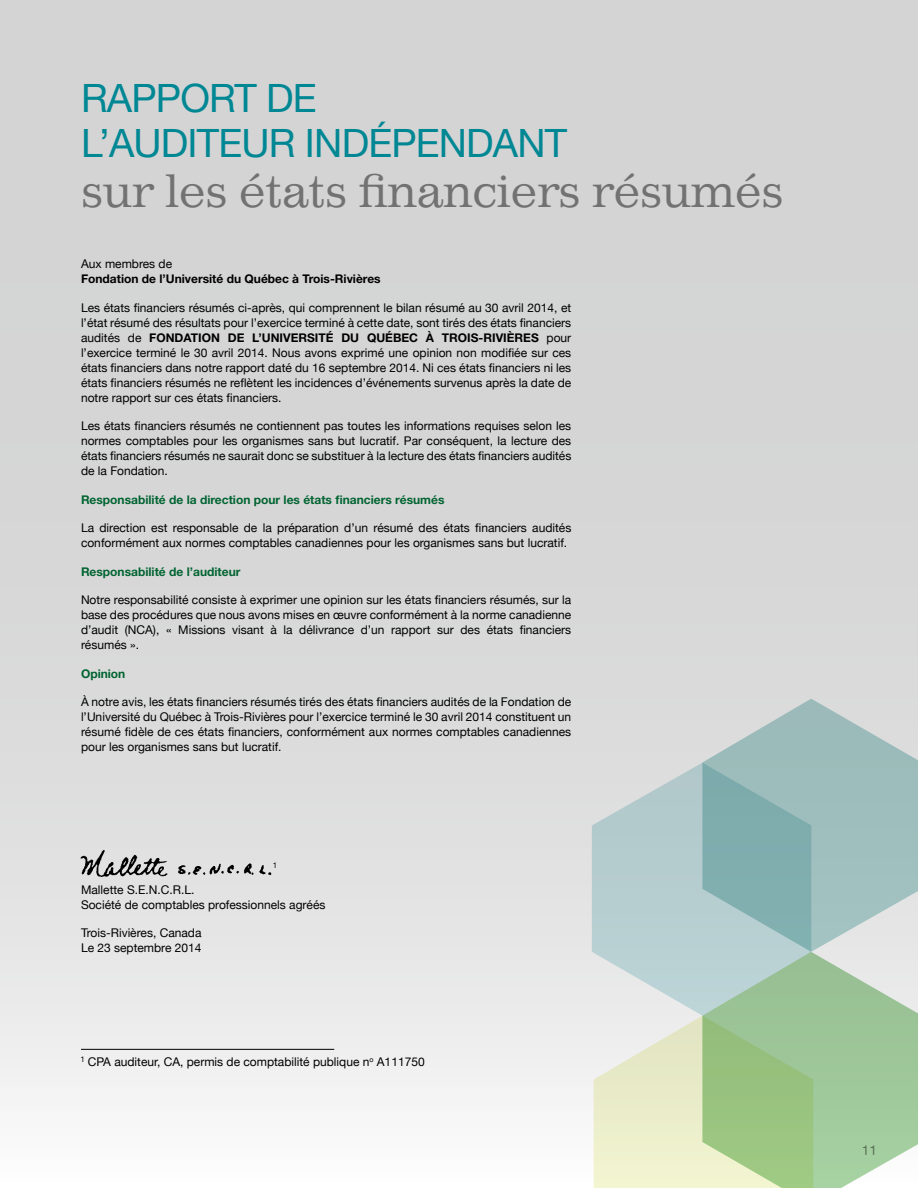
<style>
.page{position:relative;width:918px;height:1188px;background:#fff}
.page>*{position:absolute;margin:0;border:0;box-sizing:border-box;transform-origin:0 0}
.t1{font:45px "Impressum";letter-spacing:-.02em;color:#727273}
.t2{font:39px/45px "Helvetica Neue";letter-spacing:-.02em;color:#008794}
.t3{font:13.5px "Helvetica Neue";color:#5e5e5f}
.t4{font:12px/15px "Helvetica Neue";color:#000;text-align:justify}
.t5{font:700 12px "Helvetica Neue";color:#006431}
.t6{font:700 12px "Helvetica Neue";color:#000}
.t7{font:7.95px "Helvetica Neue";color:#000}
.s1{font-weight:700}
</style>
<div class="page">
<div style="left:0;top:0;width:918px;height:1188px;background:linear-gradient(to bottom,#ccc,#efefef)"></div>
<svg style="left:702px;top:699px;width:216px;height:253px;fill:#9fbfbe"></svg>
<svg style="left:811px;top:952px;width:107px;height:236px;fill:#a0ca9b"></svg>
<svg style="left:592px;top:763px;width:219px;height:253px;fill:#b4ccce"></svg>
<svg style="left:594px;top:1016px;width:219px;height:172px"></svg>
<img style="left:75px;top:847px;width:198px;height:34px">
<hr style="left:81px;top:1049px;width:253px;height:1px;background:#000">
<h2 class="t2" style="left:81px;top:78px;width:488px">RAPPORT DE<br>L’AUDITEUR INDÉPENDANT</h2>
<h1 class="t1" style="left:81px;top:163px;width:704px">sur les états financiers résumés</h1>
<p class="t4" style="left:81px;top:257px;width:93px">Aux membres de</p>
<p class="t6" style="left:81px;top:272px;width:301px">Fondation de l’Université du Québec à Trois-Rivières</p>
<p class="t4" style="left:81px;top:301px;width:492px">Les états financiers résumés ci-après, qui comprennent le bilan résumé au 30 avril 2014, et l’état résumé des résultats pour l’exercice terminé à cette date, sont tirés des états financiers audités de <span class="s1">FONDATION</span></p>
<p class="t4" style="left:81px;top:331px;width:492px;text-indent:398px"><span class="s1">-RIVIÈRES</span> pour l’exercice terminé le 30 avril 2014. Nous avons exprimé une opinion non modifiée sur ces états financiers dans notre rapport daté du 16 septembre 2014. Ni ces états financiers ni les états financiers résumés ne reflètent les incidences d’événements survenus après la date de notre rapport sur ces états financiers.</p>
<p class="t4" style="left:81px;top:419px;width:492px">Les états financiers résumés ne contiennent pas toutes les informations requises selon les normes comptables pour les organismes sans but lucratif. Par conséquent, la lecture des états financiers résumés ne saurait donc se substituer à la lecture des états financiers audités de la Fondation.</p>
<p class="t5" style="left:81px;top:492px;width:365px">Responsabilité de la direction pour les états financiers résumés</p>
<p class="t4" style="left:81px;top:521px;width:492px">La direction est responsable de la préparation d’un résumé des états financiers audités conformément aux normes comptables canadiennes pour les organismes sans but lucratif.</p>
<p class="t5" style="left:81px;top:564px;width:161px">Responsabilité de l’auditeur</p>
<p class="t4" style="left:81px;top:593px;width:492px">Notre responsabilité consiste à exprimer une opinion sur les états financiers résumés, sur la base des procédures que nous avons mises en œuvre conformément à la norme canadienne d’audit (NCA), « Missions visant à la délivrance d’un rapport sur des états financiers résumés ».</p>
<p class="t5" style="left:81px;top:666px;width:46px">Opinion</p>
<p class="t4" style="left:81px;top:695px;width:492px">À notre avis, les états financiers résumés tirés des états financiers audités de la Fondation de l’Université du Québec à Trois-Rivières pour l’exercice terminé le 30 avril 2014 constituent un résumé fidèle de ces états financiers, conformément aux normes comptables canadiennes pour les organismes sans but lucratif.</p>
<p class="t6" style="left:228px;top:330px;width:79px">DE L’UNIVERSITÉ</p>
<p class="t6" style="left:341px;top:330px;width:10px">DU</p>
<p class="t6" style="left:367px;top:330px;width:19px">QUÉB</p>
<p class="t6" style="left:401px;top:330px;width:49px">ECÀTROIS</p>
<p class="t7" style="left:273px;top:859px;width:6px">1</p>
<p class="t4" style="left:81px;top:883px;width:246px">Mallette S.E.N.C.R.L.<br>Société de comptables professionnels agréés</p>
<p class="t4" style="left:81px;top:926px;width:122px">Trois-Rivières, Canada<br>Le 23 septembre 2014</p>
<p class="t7" style="left:80px;top:1054px;width:6px">1</p>
<p class="t4" style="left:88px;top:1055px;width:339px">CPA auditeur, CA, permis de comptabilité publique n<sup>o</sup> A111750</p>
<p class="t3" style="left:862px;top:1140px;width:17px">11</p>
</div>
